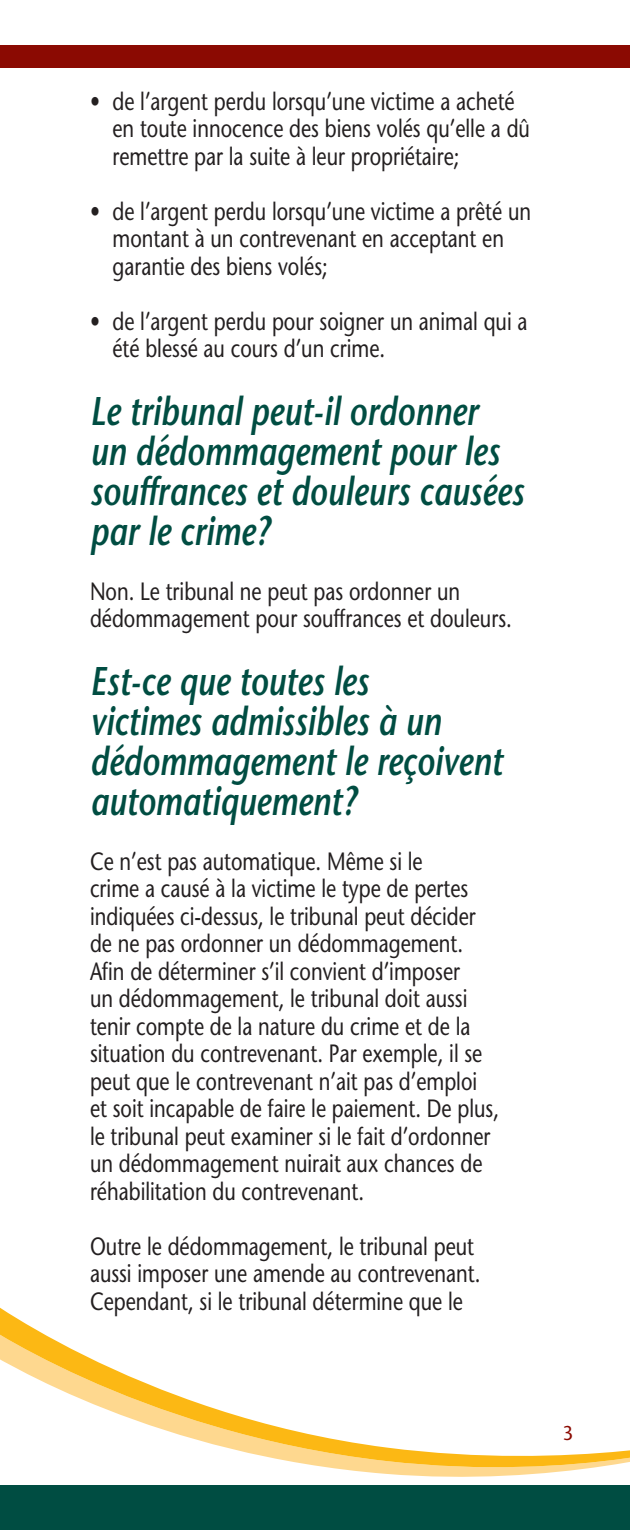
<style>
.page{position:relative;width:630px;height:1530px;background:#fff}
.page>*{position:absolute;margin:0;border:0;box-sizing:border-box;transform-origin:0 0}
.Inside_Head_1{font:italic 600 40px/40px "Stone Sans";color:#004d42;scale:.8 1}
.Body_Text{font:25px/27.5px "Stone Sans";color:#231f20;scale:.8 1}
.Body_Bullets{font:25px/27.5px "Stone Sans";color:#231f20;scale:.8 1}
.t1{font:20px "Stone Sans";color:#8b0a02;scale:.95 1}
</style>
<div class="page">
<svg style="left:0;top:1307px;width:630px;height:170px"></svg>
<div style="left:0;top:45px;width:630px;height:23px;background:#8b0a02"></div>
<div style="left:0;top:1485px;width:630px;height:45px;background:#004d42"></div>
<p class="Body_Bullets" style="left:112px;top:87px;width:523px;text-indent:-22px">• de l’argent perdu lorsqu’une victime a acheté en toute innocence des biens volés qu’elle a dû remettre par la suite à leur propriétaire;</p>
<p class="Body_Bullets" style="left:112px;top:197px;width:525px;text-indent:-22px">• de l’argent perdu lorsqu’une victime a prêté un montant à un contrevenant en acceptant en garantie des biens volés;</p>
<p class="Body_Bullets" style="left:112px;top:307px;width:520px;text-indent:-22px">• de l’argent perdu pour soigner un animal qui a été blessé au cours d’un crime.</p>
<p class="Inside_Head_1" style="left:90px;top:390px;width:544px">Le tribunal peut-il ordonner un dédommagement pour les souffrances et douleurs causées par le crime?</p>
<p class="Body_Text" style="left:90px;top:577px;width:529px">Non. Le tribunal ne peut pas ordonner un dédommagement pour souffrances et douleurs.</p>
<p class="Inside_Head_1" style="left:90px;top:660px;width:517px">Est-ce que toutes les<br>victimes admissibles à un dédommagement le reçoivent automatiquement?</p>
<p class="Body_Text" style="left:90px;top:847px;width:513px">Ce n’est pas automatique. Même si le<br>crime a causé à la victime le type de pertes indiquées ci-dessus, le tribunal peut décider de ne pas ordonner un dédommagement.<br>Afin de déterminer s’il convient d’imposer<br>un dédommagement, le tribunal doit aussi tenir compte de la nature du crime et de la situation du contrevenant. Par exemple, il se peut que le contrevenant n’ait pas d’emploi et soit incapable de faire le paiement. De plus, le tribunal peut examiner si le fait d’ordonner un dédommagement nuirait aux chances de réhabilitation du contrevenant.</p>
<p class="Body_Text" style="left:90px;top:1232px;width:490px">Outre le dédommagement, le tribunal peut aussi imposer une amende au contrevenant.<br>Cependant, si le tribunal détermine que le</p>
<p class="t1" style="left:562px;top:1420px;width:13px">3</p>
</div>
